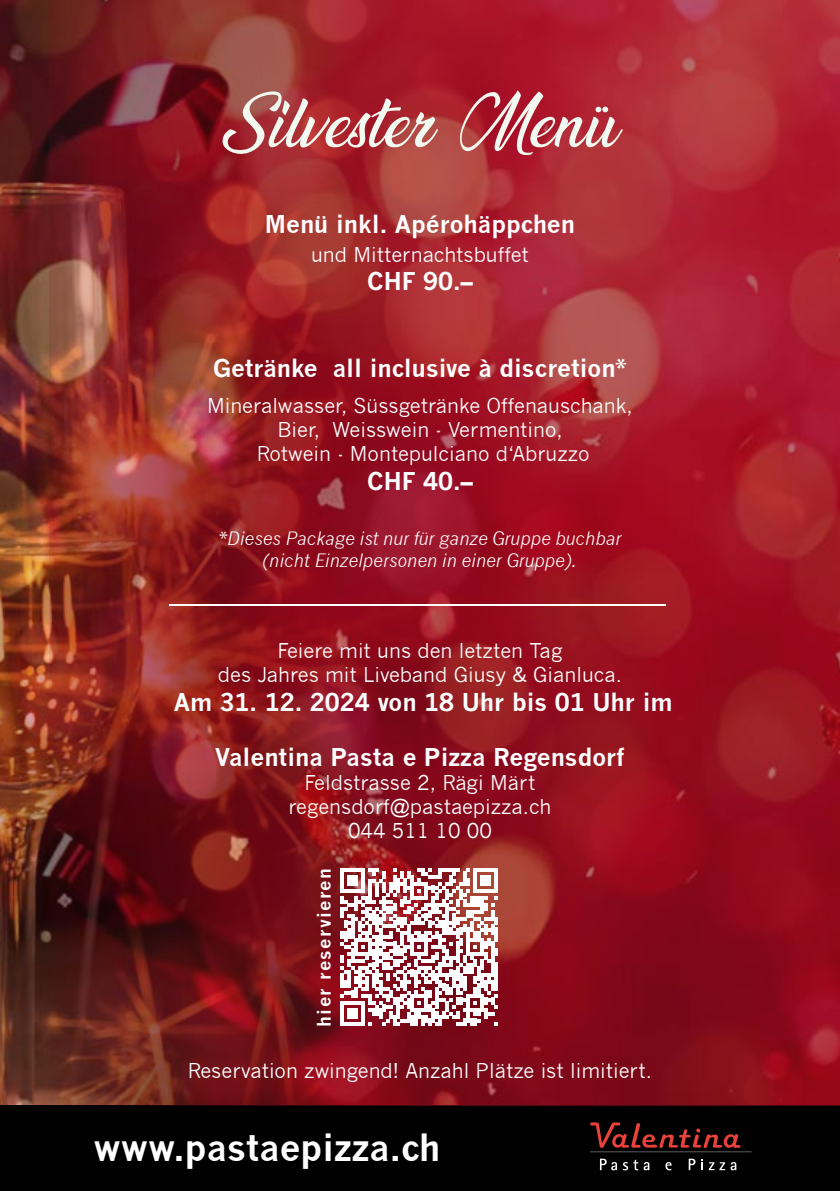
<style>
.page{position:relative;width:840px;height:1191px;background:#fff}
.page>*{position:absolute;margin:0;border:0;box-sizing:border-box;transform-origin:0 0}
.t1{font:60px "Ananda";color:#f1f9f1}
.t2{font:700 36px "News Gothic";color:#fff}
.t3{font:700 24px "News Gothic";color:#fff}
.t4{font:20px/24px "News Gothic";color:#fff;text-align:center}
.t5{font:italic 18px/21.6px "News Gothic";color:#fff;text-align:center}
.t6{font:700 18px "News Gothic";letter-spacing:.07em;color:#fff}
</style>
<div class="page">
<img style="left:0;top:0;width:49px;height:1106px">
<div style="left:0;top:1106px;width:839px;height:85px;background:#000"></div>
<img style="left:49px;top:0;width:790px;height:1106px">
<hr style="left:169px;top:604px;width:496px;height:1px;background:#fff">
<svg style="left:708px;top:1162px;width:28px;height:8px"></svg>
<svg style="left:688px;top:1158px;width:14px;height:12px"></svg>
<svg style="left:665px;top:1162px;width:6px;height:8px"></svg>
<svg style="left:623px;top:1159px;width:26px;height:11px"></svg>
<svg style="left:599px;top:1158px;width:17px;height:12px"></svg>
<svg style="left:590px;top:1122px;width:161px;height:30px"></svg>
<svg style="left:340px;top:868px;width:158px;height:158px"></svg>
<h1 class="t1" style="left:222px;top:91px;width:397px">Silvester Menü</h1>
<p class="t3" style="left:265px;top:209px;width:311px">Menü inkl. Apérohäppchen</p>
<p class="t4" style="left:311px;top:242px;width:219px">und Mitternachtsbuffet</p>
<p class="t3" style="left:367px;top:267px;width:107px">CHF 90.–</p>
<p class="t3" style="left:213px;top:353px;width:415px">Getränke all inclusive à discretion*</p>
<p class="t4" style="left:207px;top:394px;width:427px">Mineralwasser, Süssgetränke Offenauschank,<br>Bier, Weisswein - Vermentino,<br>Rotwein - Montepulciano d‘Abruzzo</p>
<p class="t3" style="left:367px;top:466px;width:107px">CHF 40.–</p>
<p class="t5" style="left:218px;top:527px;width:404px">*Dieses Package ist nur für ganze Gruppe buchbar (nicht Einzelpersonen in einer Gruppe).</p>
<p class="t4" style="left:218px;top:639px;width:405px">Feiere mit uns den letzten Tag<br>des Jahres mit Liveband Giusy &amp; Gianluca.</p>
<p class="t3" style="left:174px;top:688px;width:500px">Am 31. 12. 2024 von 18 Uhr bis 01 Uhr im</p>
<p class="t3" style="left:215px;top:742px;width:411px">Valentina Pasta e Pizza Regensdorf</p>
<p class="t4" style="left:288px;top:771px;width:264px">Feldstrasse 2, Rägi Märt regensdorf@pastaepizza.ch<br>044 511 10 00</p>
<p class="t6" style="left:313px;top:1026px;width:160px;rotate:-90deg">hier reservieren</p>
<p class="t4" style="left:188px;top:1059px;width:465px">Reservation zwingend! Anzahl Plätze ist limitiert.</p>
<h2 class="t2" style="left:93px;top:1125px;width:348px">www.pastaepizza.ch</h2>
</div>
